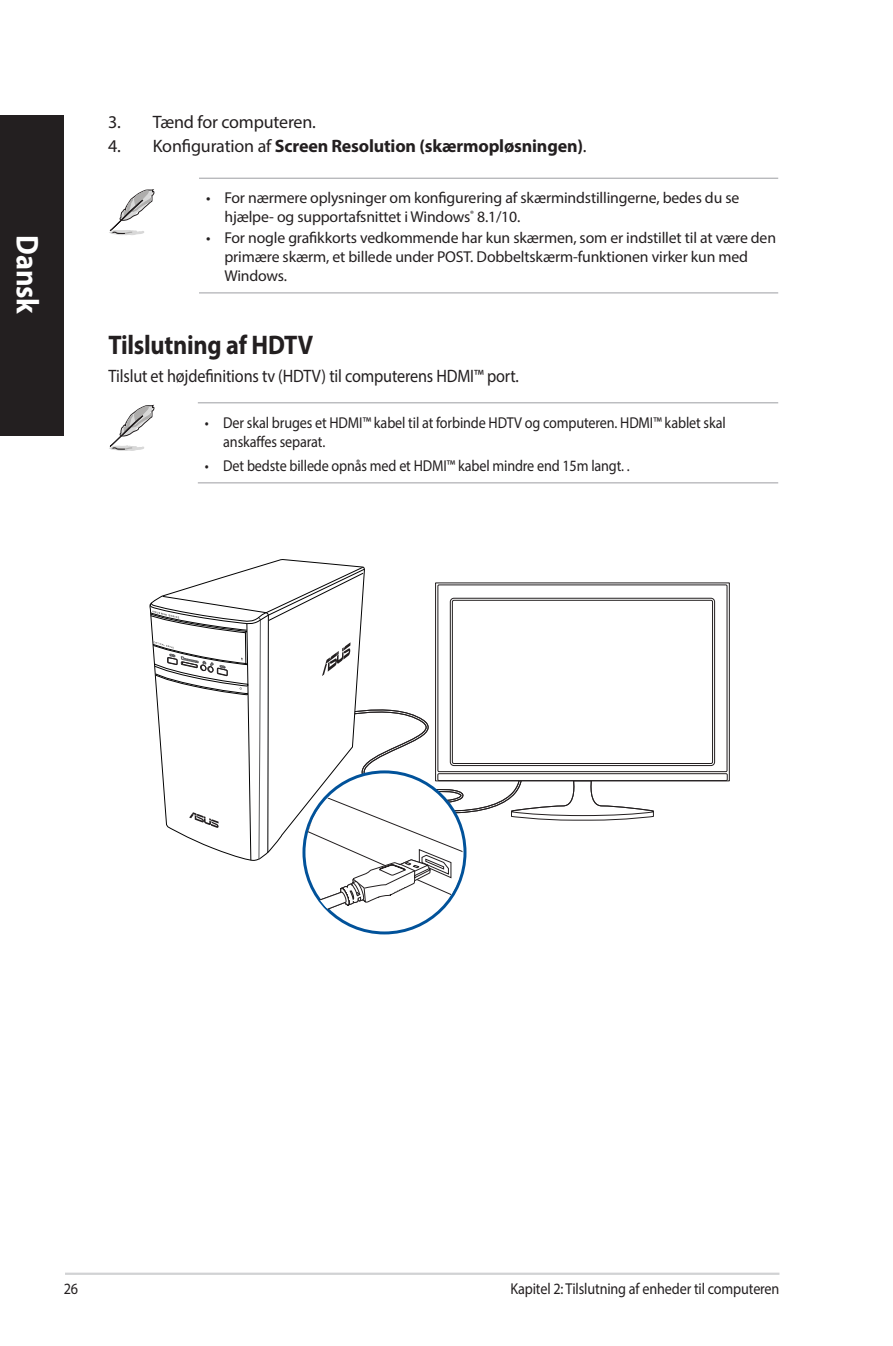
<style>
.page{position:relative;width:893px;height:1346px;background:#fff}
.page>*{position:absolute;margin:0;border:0;box-sizing:border-box;transform-origin:0 0}
.t1{font:700 31.5px "Myriad Pro";letter-spacing:-.005em;color:#fff;scale:.9 1}
.t2{font:700 27px "Myriad Pro";letter-spacing:-.01em;color:#231f20;scale:.9 1}
.t3{font:18px "Myriad Pro";letter-spacing:-.01em;color:#231f20;scale:.9 1}
.t4{font:700 18px "Myriad Pro";letter-spacing:-.01em;color:#231f20}
.t5{font:18px "Myriad Pro";letter-spacing:-.01em;color:#231f20}
.t6{font:15.75px/18.9px "Myriad Pro";letter-spacing:-.01em;color:#231f20}
.t7{font:15.75px/18.9px "Myriad Pro";letter-spacing:-.01em;color:#231f20;scale:.9 1}
.s1{font-weight:400}
</style>
<div class="page">
<hr style="left:198px;top:402px;width:580px;height:1px;background:#a8a9ad">
<hr style="left:198px;top:482px;width:580px;height:1px;background:#a8a9ad">
<svg style="left:109px;top:405px;width:45px;height:46px"></svg>
<div style="left:438px;top:773px;width:289px;height:8px;border:1px solid #231f20"></div>
<svg style="left:150px;top:567px;width:504px;height:347px"></svg>
<hr style="left:199px;top:178px;width:579px;height:1px;background:#a8a9ad">
<hr style="left:199px;top:292px;width:579px;height:1px;background:#a8a9ad">
<svg style="left:109px;top:189px;width:45px;height:46px"></svg>
<hr style="left:65px;top:1272px;width:714px;height:3px;background:#d1d2d4">
<div style="left:0;top:115px;width:64px;height:320px;background:#231f20"></div>
<h1 class="t1" style="left:48px;top:235px;width:89px;rotate:90deg">Dansk</h1>
<p class="t5" style="left:108px;top:111px;width:209px">3. Tænd for computeren.</p>
<p class="t4" style="left:108px;top:134px;width:480px"><span class="s1">4. Konfiguration af</span> Screen Resolution (skærmopløsningen)<span class="s1">.</span></p>
<p class="t6" style="left:224px;top:188px;width:516px;text-indent:-18px">• For nærmere oplysninger om konfigurering af skærmindstillingerne, bedes du se hjælpe- og supportafsnittet i Windows<sup>®</sup> 8.1/10.</p>
<p class="t6" style="left:224px;top:228px;width:553px;text-indent:-18px">• For nogle grafikkorts vedkommende har kun skærmen, som er indstillet til at være den primære skærm, et billede under POST. Dobbeltskærm-funktionen virker kun med<br>Windows.</p>
<h2 class="t2" style="left:109px;top:327px;width:229px">Tilslutning af HDTV</h2>
<p class="t3" style="left:109px;top:365px;width:457px">Tilslut et højdefinitions tv (HDTV) til computerens HDMI™ port.</p>
<p class="t7" style="left:223px;top:413px;width:560px;text-indent:-18px">• Der skal bruges et HDMI™ kabel til at forbinde HDTV og computeren. HDMI™ kablet skal anskaffes separat.</p>
<p class="t7" style="left:205px;top:456px;width:474px">• Det bedste billede opnås med et HDMI™ kabel mindre end 15m langt. .</p>
<p class="t7" style="left:64px;top:1279px;width:18px">26</p>
<p class="t7" style="left:510px;top:1279px;width:300px">Kapitel 2: Tilslutning af enheder til computeren</p>
</div>
